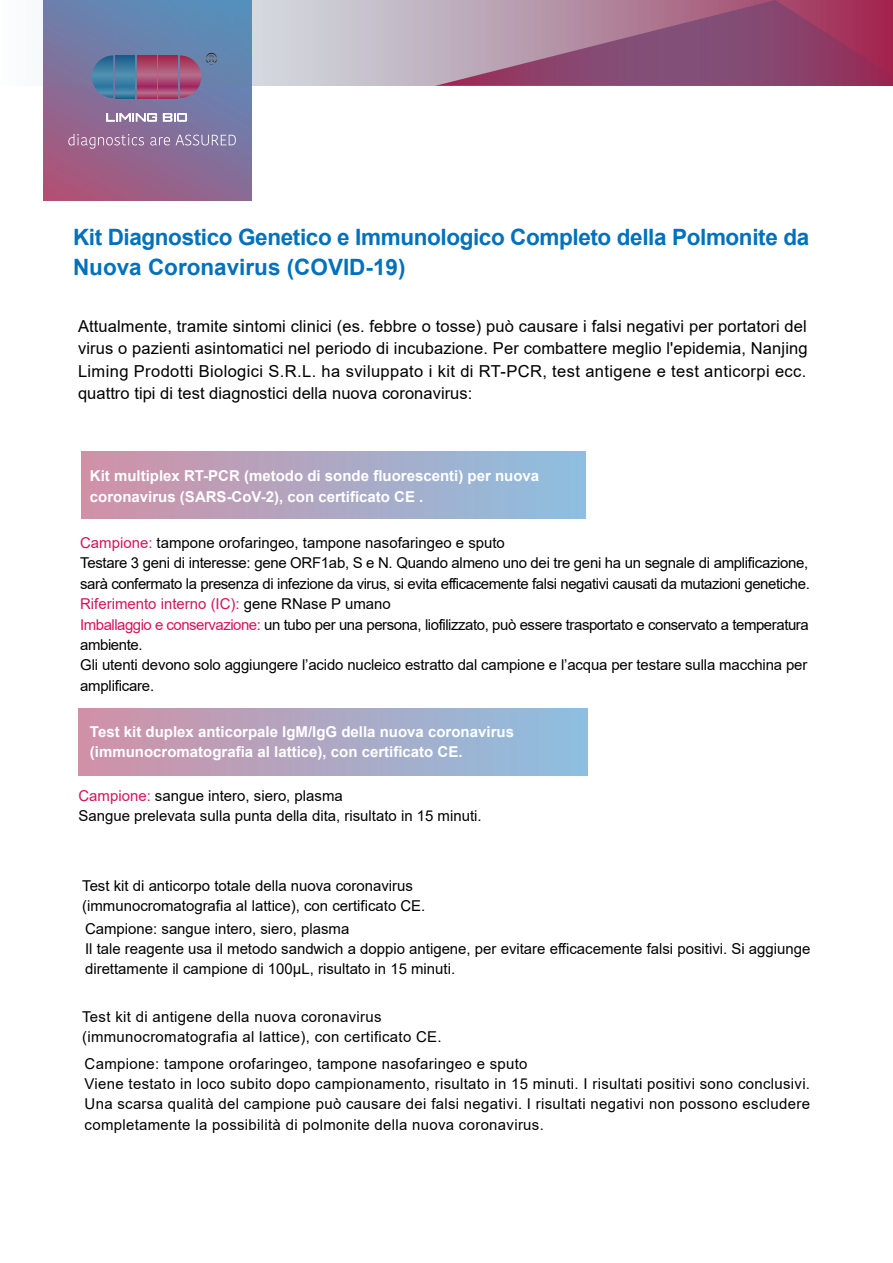
<style>
.page{position:relative;width:893px;height:1263px;background:#fff}
.page>*{position:absolute;margin:0;border:0;box-sizing:border-box;transform-origin:0 0}
.t1{font:700 22.5px/30px "Arial";letter-spacing:-.015em;color:#0071bc}
.t2{font:16.5px/22.5px "Arial";letter-spacing:.005em;color:#000;text-align:justify}
.t3{font:15px/20.4px "Arial";letter-spacing:-.02em;color:#000}
.t4{font:15px/20.4px "Arial";letter-spacing:.02em;color:#000}
.t5{font:15px/20.4px "Arial";color:#000}
.t6{font:700 15px/20.4px "Arial";color:#fff}
.s1{color:#d4145a}
</style>
<div class="page">
<div style="left:82px;top:452px;width:503px;height:66px;background:linear-gradient(to right,#d091a6,#8cbfe1)"></div>
<svg style="left:44px;top:86px;width:207px;height:114px"></svg>
<svg style="left:43px;top:0;width:392px;height:86px"></svg>
<svg style="left:435px;top:0;width:458px;height:86px"></svg>
<svg style="left:92px;top:55px;width:21px;height:43px"></svg>
<svg style="left:116px;top:55px;width:19px;height:43px"></svg>
<svg style="left:137px;top:55px;width:19px;height:43px"></svg>
<svg style="left:159px;top:55px;width:19px;height:43px"></svg>
<svg style="left:163px;top:113px;width:24px;height:9px"></svg>
<svg style="left:106px;top:113px;width:51px;height:9px"></svg>
<svg style="left:180px;top:53px;width:37px;height:45px"></svg>
<svg style="left:68px;top:134px;width:76px;height:15px"></svg>
<svg style="left:150px;top:137px;width:20px;height:9px"></svg>
<svg style="left:176px;top:135px;width:60px;height:10px"></svg>
<div style="left:79px;top:708px;width:508px;height:67px;background:linear-gradient(to right,#d091a6,#8cbfe0)"></div>
<h1 class="t1" style="left:73px;top:222px;width:738px">Kit Diagnostico Genetico e Immunologico Completo della Polmonite da<br>Nuova Coronavirus (COVID-19)</h1>
<p class="t2" style="left:78px;top:314px;width:731px">Attualmente, tramite sintomi clinici (es. febbre o tosse) può causare i falsi negativi per portatori del virus o pazienti asintomatici nel periodo di incubazione. Per combattere meglio l'epidemia, Nanjing Liming Prodotti Biologici S.R.L. ha sviluppato i kit di RT-PCR, test antigene e test anticorpi ecc. quattro tipi di test diagnostici della nuova coronavirus:</p>
<p class="t6" style="left:90px;top:466px;width:451px">Kit multiplex RT-PCR (metodo di sonde fluorescenti) per nuova coronavirus (SARS-CoV-2), con certificato CE .</p>
<p class="t3" style="left:80px;top:532px;width:731px"><span class="s1">Campione:</span> tampone orofaringeo, tampone nasofaringeo e sputo<br>Testare 3 geni di interesse: gene ORF1ab, S e N. Quando almeno uno dei tre geni ha un segnale di amplificazione, sarà confermato la presenza di infezione da virus, si evita efficacemente falsi negativi causati da mutazioni genetiche.<br><span class="s1">Riferimento interno (IC):</span> gene RNase P umano<br><span class="s1">Imballaggio e conservazione:</span> un tubo per una persona, liofilizzato, può essere trasportato e conservato a temperatura ambiente.<br>Gli utenti devono solo aggiungere l’acido nucleico estratto dal campione e l’acqua per testare sulla macchina per amplificare.</p>
<p class="t6" style="left:90px;top:722px;width:426px">Test kit duplex anticorpale IgM/IgG della nuova coronavirus (immunocromatografia al lattice), con certificato CE.</p>
<p class="t5" style="left:79px;top:785px;width:405px"><span class="s1">Campione:</span> sangue intero, siero, plasma<br>Sangue prelevata sulla punta della dita, risultato in 15 minuti.</p>
<p class="t5" style="left:82px;top:875px;width:345px">Test kit di anticorpo totale della nuova coronavirus (immunocromatografia al lattice), con certificato CE.</p>
<p class="t5" style="left:85px;top:918px;width:727px">Campione: sangue intero, siero, plasma<br>Il tale reagente usa il metodo sandwich a doppio antigene, per evitare efficacemente falsi positivi. Si aggiunge direttamente il campione di 100μL, risultato in 15 minuti.</p>
<p class="t4" style="left:82px;top:1006px;width:361px">Test kit di antigene della nuova coronavirus (immunocromatografia al lattice), con certificato CE.</p>
<p class="t4" style="left:85px;top:1053px;width:727px">Campione: tampone orofaringeo, tampone nasofaringeo e sputo<br>Viene testato in loco subito dopo campionamento, risultato in 15 minuti. I risultati positivi sono conclusivi.<br>Una scarsa qualità del campione può causare dei falsi negativi. I risultati negativi non possono escludere completamente la possibilità di polmonite della nuova coronavirus.</p>
</div>
